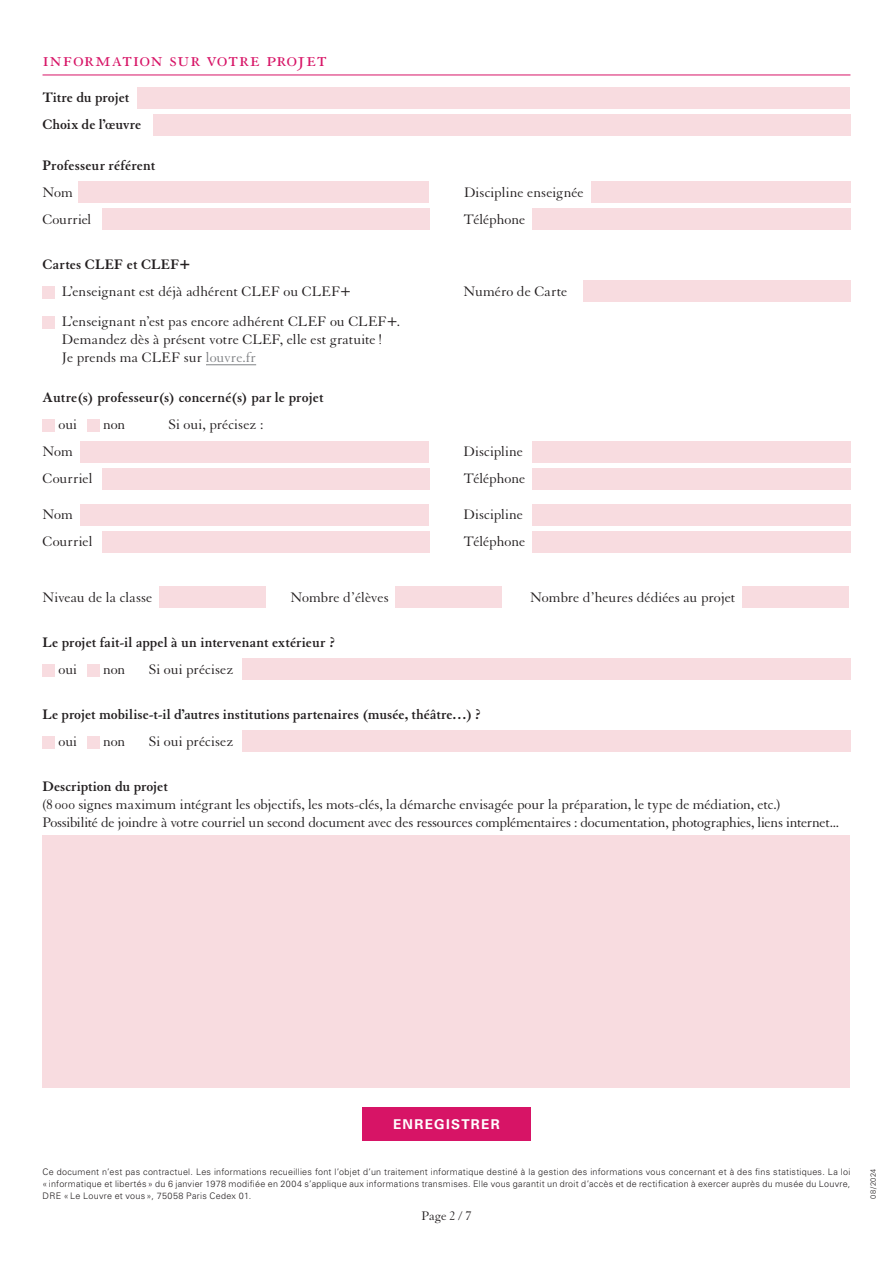
<style>
.page{position:relative;width:893px;height:1263px;background:#fff}
.page>*{position:absolute;margin:0;border:0;box-sizing:border-box;transform-origin:0 0}
.t1{font:22.5px "Granjon LT Std";letter-spacing:.02em;color:#d71466}
.t2{font:15px/18px "Granjon LT Std";color:#231f20}
.t3{font:700 15px/27px "Granjon LT Std";letter-spacing:.005em;color:#231f20}
.t4{font:700 13.5px "Univers LT Std";letter-spacing:.095em;color:#fff}
.t5{font:13.5px "Granjon LT Std";color:#231f20}
.t6{font:300 9px/12px "Univers LT Std";letter-spacing:.03em;color:#231f20;text-align:justify}
.t7{font:300 7.5px "Univers LT Std";letter-spacing:.045em;color:#231f20}
.s1{font-weight:700}
.s2{font-weight:700;font-size:22.5px}
.s3{font-size:22.5px}
.s4{color:#808285}
</style>
<div class="page">
<div style="left:362px;top:1107px;width:169px;height:34px;background:#d71466"></div>
<hr style="left:43px;top:75px;width:807px;height:1px;background:#d71466">
<hr style="left:206px;top:364px;width:50px;height:1px;background:#808285">
<div style="left:137px;top:87px;width:713px;height:21px;background:#f8dce0"></div>
<div style="left:153px;top:114px;width:697px;height:21px;background:#f8dce0"></div>
<div style="left:79px;top:181px;width:350px;height:22px;background:#f8dce0"></div>
<div style="left:591px;top:181px;width:259px;height:22px;background:#f8dce0"></div>
<div style="left:102px;top:208px;width:327px;height:22px;background:#f8dce0"></div>
<div style="left:531px;top:208px;width:319px;height:22px;background:#f8dce0"></div>
<div style="left:43px;top:286px;width:12px;height:13px;background:#f8dce0"></div>
<div style="left:583px;top:280px;width:267px;height:22px;background:#f8dce0"></div>
<div style="left:43px;top:316px;width:12px;height:13px;background:#f8dce0"></div>
<div style="left:43px;top:419px;width:12px;height:13px;background:#f8dce0"></div>
<div style="left:87px;top:419px;width:13px;height:13px;background:#f8dce0"></div>
<div style="left:81px;top:441px;width:348px;height:21px;background:#f8dce0"></div>
<div style="left:531px;top:441px;width:319px;height:21px;background:#f8dce0"></div>
<div style="left:102px;top:468px;width:327px;height:21px;background:#f8dce0"></div>
<div style="left:531px;top:468px;width:319px;height:21px;background:#f8dce0"></div>
<div style="left:81px;top:504px;width:348px;height:21px;background:#f8dce0"></div>
<div style="left:531px;top:504px;width:319px;height:21px;background:#f8dce0"></div>
<div style="left:102px;top:531px;width:327px;height:21px;background:#f8dce0"></div>
<div style="left:531px;top:531px;width:319px;height:21px;background:#f8dce0"></div>
<div style="left:160px;top:586px;width:106px;height:22px;background:#f8dce0"></div>
<div style="left:396px;top:586px;width:106px;height:22px;background:#f8dce0"></div>
<div style="left:742px;top:586px;width:107px;height:22px;background:#f8dce0"></div>
<div style="left:43px;top:664px;width:12px;height:13px;background:#f8dce0"></div>
<div style="left:87px;top:664px;width:13px;height:13px;background:#f8dce0"></div>
<div style="left:242px;top:658px;width:608px;height:22px;background:#f8dce0"></div>
<div style="left:43px;top:736px;width:12px;height:13px;background:#f8dce0"></div>
<div style="left:87px;top:736px;width:13px;height:13px;background:#f8dce0"></div>
<div style="left:242px;top:730px;width:608px;height:22px;background:#f8dce0"></div>
<div style="left:43px;top:836px;width:807px;height:252px;background:#f8dce0"></div>
<h1 class="t1" style="left:43px;top:47px;width:286px">information sur votre projet</h1>
<p class="t3" style="left:43px;top:84px;width:100px">Titre du projet<br>Choix de l’œuvre</p>
<p class="t3" style="left:43px;top:152px;width:114px">Professeur référent</p>
<p class="t2" style="left:43px;top:183px;width:32px">Nom</p>
<p class="t2" style="left:464px;top:183px;width:121px">Discipline enseignée</p>
<p class="t2" style="left:43px;top:210px;width:51px">Courriel</p>
<p class="t2" style="left:463px;top:210px;width:63px">Téléphone</p>
<p class="t2" style="left:62px;top:251px;width:292px;line-height:27px;text-indent:-19px"><span class="s1">Cartes CLEF et CLEF</span><span class="s2">+<br></span>L’enseignant est déjà adhérent CLEF ou CLEF<span class="s3">+</span></p>
<p class="t2" style="left:463px;top:282px;width:105px">Numéro de Carte</p>
<p class="t2" style="left:62px;top:312px;width:340px">L’enseignant n’est pas encore adhérent CLEF ou CLEF<span class="s3">+</span>.<br>Demandez dès à présent votre CLEF, elle est gratuite !<br>Je prends ma CLEF sur <span class="s4">louvre.fr</span></p>
<p class="t3" style="left:43px;top:384px;width:283px">Autre(s) professeur(s) concerné(s) par le projet</p>
<p class="t2" style="left:59px;top:416px;width:20px">oui</p>
<p class="t2" style="left:103px;top:416px;width:24px">non</p>
<p class="t2" style="left:169px;top:416px;width:96px">Si oui, précisez :</p>
<p class="t2" style="left:43px;top:443px;width:32px">Nom</p>
<p class="t2" style="left:463px;top:443px;width:61px">Discipline</p>
<p class="t2" style="left:43px;top:470px;width:52px">Courriel</p>
<p class="t2" style="left:463px;top:470px;width:63px">Téléphone</p>
<p class="t2" style="left:43px;top:506px;width:32px">Nom</p>
<p class="t2" style="left:463px;top:506px;width:61px">Discipline</p>
<p class="t2" style="left:43px;top:533px;width:52px">Courriel</p>
<p class="t2" style="left:463px;top:533px;width:63px">Téléphone</p>
<p class="t2" style="left:43px;top:588px;width:111px">Niveau de la classe</p>
<p class="t2" style="left:290px;top:588px;width:100px">Nombre d’élèves</p>
<p class="t2" style="left:530px;top:588px;width:207px">Nombre d’heures dédiées au projet</p>
<p class="t3" style="left:43px;top:629px;width:295px">Le projet fait-il appel à un intervenant extérieur ?</p>
<p class="t2" style="left:59px;top:660px;width:20px">oui</p>
<p class="t2" style="left:103px;top:660px;width:24px">non</p>
<p class="t2" style="left:149px;top:660px;width:86px">Si oui précisez</p>
<p class="t3" style="left:43px;top:701px;width:441px">Le projet mobilise-t-il d’autres institutions partenaires (musée, théâtre…) ?</p>
<p class="t2" style="left:59px;top:732px;width:20px">oui</p>
<p class="t2" style="left:103px;top:732px;width:24px">non</p>
<p class="t2" style="left:149px;top:732px;width:86px">Si oui précisez</p>
<p class="t3" style="left:43px;top:773px;width:127px">Description du projet</p>
<p class="t2" style="left:43px;top:795px;width:798px">(8 000 signes maximum intégrant les objectifs, les mots-clés, la démarche envisagée pour la préparation, le type de médiation, etc.)<br>Possibilité de joindre à votre courriel un second document avec des ressources complémentaires : documentation, photographies, liens internet...</p>
<p class="t4" style="left:393px;top:1116px;width:108px">ENREGISTRER</p>
<p class="t6" style="left:43px;top:1166px;width:809px">Ce document n’est pas contractuel. Les informations recueillies font l’objet d’un traitement informatique destiné à la gestion des informations vous concernant et à des fins statistiques. La loi « informatique et libertés » du 6 janvier 1978 modifiée en 2004 s’applique aux informations transmises. Elle vous garantit un droit d’accès et de rectification à exercer auprès du musée du Louvre, DRE « Le Louvre et vous », 75058 Paris Cedex 01.</p>
<p class="t5" style="left:422px;top:1209px;width:51px">Page 2 / 7</p>
<p class="t7" style="left:869px;top:1198px;width:31px;rotate:-90deg">08/2024</p>
</div>
